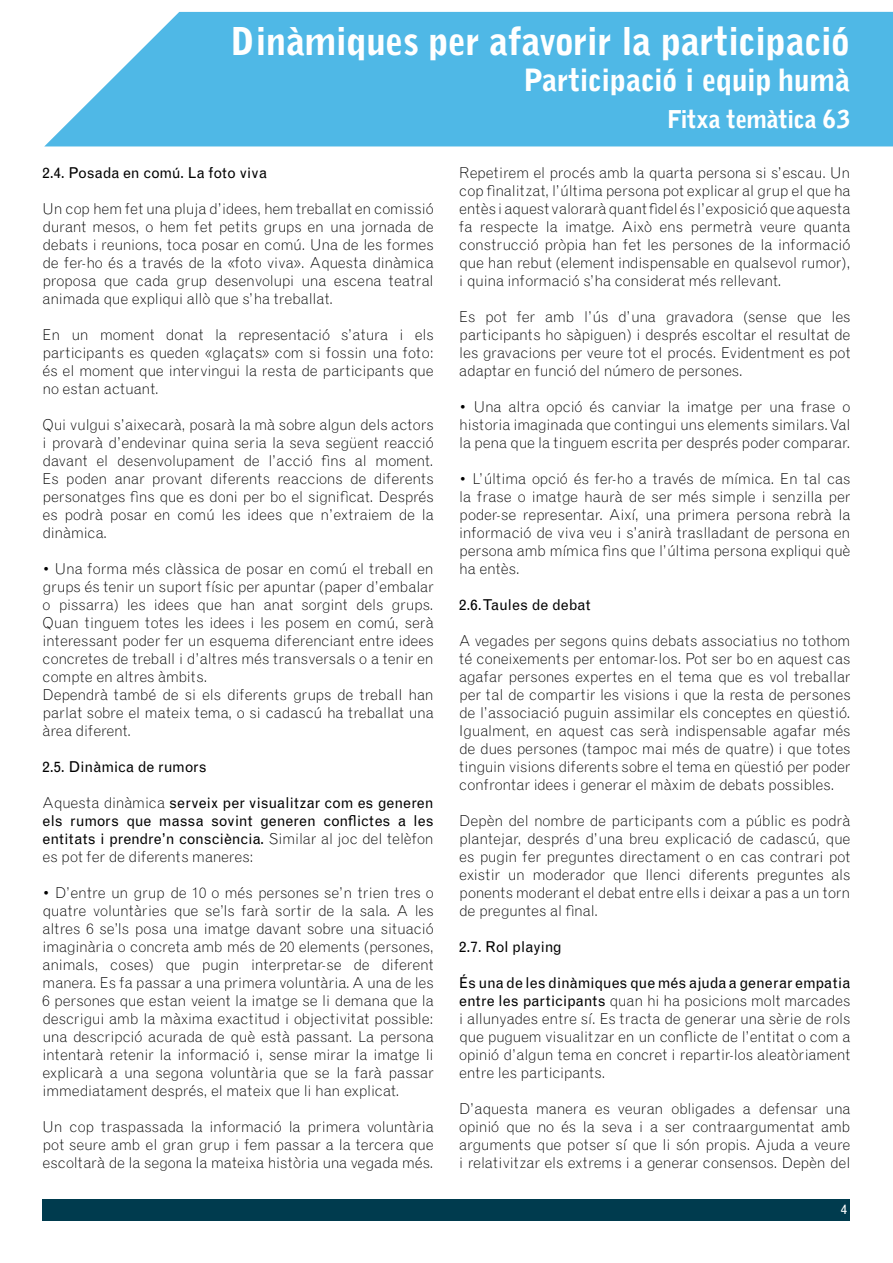
<style>
.page{position:relative;width:893px;height:1263px;background:#fff}
.page>*{position:absolute;margin:0;border:0;box-sizing:border-box;transform-origin:0 0}
.t1{font:900 37.5px "Grotesque MT Std";letter-spacing:-.03em;color:#fff}
.t2{font:900 30px "Grotesque MT Std";letter-spacing:-.025em;color:#fff}
.t3{font:900 24px "Grotesque MT Std";letter-spacing:-.03em;color:#fff}
.t4{font:300 15px/18px "Grotesque MT Std";letter-spacing:-.01em;color:#000;text-align:justify}
.t5{font:15px/18px "Grotesque MT Std";letter-spacing:-.005em;color:#000;text-align:justify}
.t6{font:13.5px "Grotesque MT Std";color:#fff}
.s1{font-weight:300}
.s2{font-weight:400}
</style>
<div class="page">
<div style="left:43px;top:1199px;width:807px;height:21px;background:#003b4e"></div>
<svg style="left:45px;top:12px;width:848px;height:134px;background:#5dbde8"></svg>
<h1 class="t1" style="left:230px;top:18px;width:622px">Dinàmiques per afavorir la participació</h1>
<h2 class="t2" style="left:523px;top:61px;width:329px">Participació i equip humà</h2>
<h3 class="t3" style="left:667px;top:105px;width:185px">Fitxa temàtica 63</h3>
<p class="t5" style="left:43px;top:164px;width:226px">2.4. Posada en comú. La foto viva</p>
<p class="t4" style="left:43px;top:199px;width:393px">Un cop hem fet una pluja d’idees, hem treballat en comissió durant mesos, o hem fet petits grups en una jornada de debats i reunions, toca posar en comú. Una de les formes de fer-ho és a través de la «foto viva». Aquesta dinàmica proposa que cada grup desenvolupi una escena teatral animada que expliqui allò que s’ha treballat.</p>
<p class="t4" style="left:43px;top:325px;width:393px">En un moment donat la representació s’atura i els participants es queden «glaçats» com si fossin una foto: és el moment que intervingui la resta de participants que no estan actuant.</p>
<p class="t4" style="left:43px;top:415px;width:393px">Qui vulgui s’aixecarà, posarà la mà sobre algun dels actors i provarà d’endevinar quina seria la seva següent reacció davant el desenvolupament de l’acció fins al moment.<br>Es poden anar provant diferents reaccions de diferents personatges fins que es doni per bo el significat. Després es podrà posar en comú les idees que n’extraiem de la dinàmica.</p>
<p class="t4" style="left:43px;top:559px;width:393px;text-align:left">• Una forma més clàssica de posar en comú el treball en grups és tenir un suport físic per apuntar (paper d’embalar o pissarra) les idees que han anat sorgint dels grups.<br>Quan tinguem totes les idees i les posem en comú, serà interessant poder fer un esquema diferenciant entre idees concretes de treball i d’altres més transversals o a tenir en compte en altres àmbits.<br>Dependrà també de si els diferents grups de treball han parlat sobre el mateix tema, o si cadascú ha treballat una àrea diferent.</p>
<p class="t5" style="left:43px;top:758px;width:166px">2.5. Dinàmica de rumors</p>
<p class="t5" style="left:43px;top:794px;width:393px"><span class="s1">Aquesta dinàmica</span> serveix per visualitzar com es generen els rumors que massa sovint generen conflictes a les entitats i prendre’n consciència. <span class="s1">Similar al joc del telèfon es pot fer de diferents maneres:</span></p>
<p class="t4" style="left:43px;top:883px;width:393px">• D’entre un grup de 10 o més persones se’n trien tres o quatre voluntàries que se’ls farà sortir de la sala. A les altres 6 se’ls posa una imatge davant sobre una situació imaginària o concreta amb més de 20 elements (persones, animals, coses) que pugin interpretar-se de diferent manera. Es fa passar a una primera voluntària. A una de les 6 persones que estan veient la imatge se li demana que la descrigui amb la màxima exactitud i objectivitat possible: una descripció acurada de què està passant. La persona intentarà retenir la informació i, sense mirar la imatge li explicarà a una segona voluntària que se la farà passar immediatament després, el mateix que li han explicat.</p>
<p class="t4" style="left:43px;top:1117px;width:393px">Un cop traspassada la informació la primera voluntària pot seure amb el gran grup i fem passar a la tercera que escoltarà de la segona la mateixa història una vegada més.</p>
<p class="t4" style="left:459px;top:163px;width:393px">Repetirem el procés amb la quarta persona si s’escau. Un cop finalitzat, l’última persona pot explicar al grup el que ha entès i aquest valorarà quant fidel és l’exposició que aquesta fa respecte la imatge. Això ens permetrà veure quanta construcció pròpia han fet les persones de la informació que han rebut (element indispensable en qualsevol rumor), i quina informació s’ha considerat més rellevant.</p>
<p class="t4" style="left:459px;top:307px;width:393px">Es pot fer amb l’ús d’una gravadora (sense que les participants ho sàpiguen) i després escoltar el resultat de les gravacions per veure tot el procés. Evidentment es pot adaptar en funció del número de persones.</p>
<p class="t4" style="left:459px;top:397px;width:393px">• Una altra opció és canviar la imatge per una frase o historia imaginada que contingui uns elements similars. Val la pena que la tinguem escrita per després poder comparar.</p>
<p class="t4" style="left:459px;top:469px;width:393px">• L’última opció és fer-ho a través de mímica. En tal cas la frase o imatge haurà de ser més simple i senzilla per poder-se representar. Així, una primera persona rebrà la informació de viva veu i s’anirà traslladant de persona en persona amb mímica fins que l’última persona expliqui què ha entès.</p>
<p class="t5" style="left:459px;top:596px;width:133px">2.6. Taules de debat</p>
<p class="t4" style="left:459px;top:631px;width:393px">A vegades per segons quins debats associatius no tothom té coneixements per entomar-los. Pot ser bo en aquest cas agafar persones expertes en el tema que es vol treballar per tal de compartir les visions i que la resta de persones de l’associació puguin assimilar els conceptes en qüestió.<br>Igualment, en aquest cas serà indispensable agafar més de dues persones (tampoc mai més de quatre) i que totes tinguin visions diferents sobre el tema en qüestió per poder confrontar idees i generar el màxim de debats possibles.</p>
<p class="t4" style="left:459px;top:811px;width:393px">Depèn del nombre de participants com a públic es podrà plantejar, després d’una breu explicació de cadascú, que es pugin fer preguntes directament o en cas contrari pot existir un moderador que llenci diferents preguntes als ponents moderant el debat entre ells i deixar a pas a un torn de preguntes al final.</p>
<p class="t5" style="left:459px;top:938px;width:104px">2.7. Rol playing</p>
<p class="t4" style="left:459px;top:973px;width:393px"><span class="s2">És una de les dinàmiques que més ajuda a generar empatia entre les participants</span> quan hi ha posicions molt marcades i allunyades entre sí. Es tracta de generar una sèrie de rols que puguem visualitzar en un conflicte de l’entitat o com a opinió d’algun tema en concret i repartir-los aleatòriament entre les participants.</p>
<p class="t4" style="left:459px;top:1099px;width:393px">D’aquesta manera es veuran obligades a defensar una opinió que no és la seva i a ser contraargumentat amb arguments que potser sí que li són propis. Ajuda a veure i relativitzar els extrems i a generar consensos. Depèn del</p>
<p class="t6" style="left:841px;top:1202px;width:8px">4</p>
</div>
